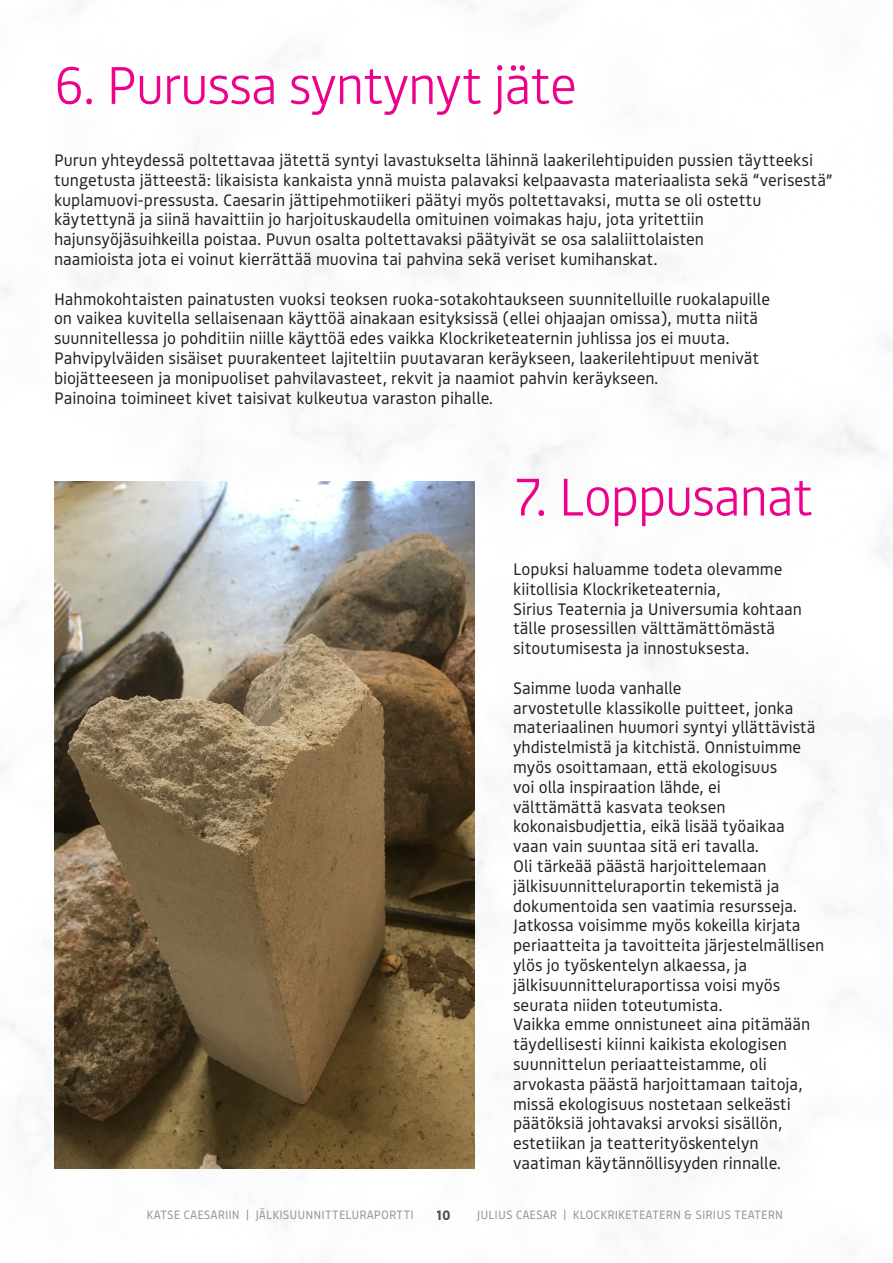
<style>
.page{position:relative;width:893px;height:1263px;background:#fff}
.page>*{position:absolute;margin:0;border:0;box-sizing:border-box;transform-origin:0 0}
.t1{font:300 52.5px "Bould";letter-spacing:-.03em;color:#ed028c}
.t2{font:16.5px/19.8px "Bould";color:#231f20}
.t3{font:700 13.5px "Bould";color:#231f20}
.t4{font:12px "Bould";color:#939598}
</style>
<div class="page">
<img style="left:0;top:0;width:893px;height:1263px">
<img style="left:54px;top:482px;width:421px;height:687px">
<p class="t1" style="left:54px;top:49px;width:525px">6. Purussa syntynyt jäte</p>
<p class="t2" style="left:54px;top:149px;width:780px">Purun yhteydessä poltettavaa jätettä syntyi lavastukselta lähinnä laakerilehtipuiden pussien täytteeksi tungetusta jätteestä: likaisista kankaista ynnä muista palavaksi kelpaavasta materiaalista sekä “verisestä” kuplamuovi-pressusta. Caesarin jättipehmotiikeri päätyi myös poltettavaksi, mutta se oli ostettu käytettynä ja siinä havaittiin jo harjoituskaudella omituinen voimakas haju, jota yritettiin</p>
<p class="t2" style="left:54px;top:229px;width:652px">hajunsyöjäsuihkeilla poistaa. Puvun osalta poltettavaksi päätyivät se osa salaliittolaisten</p>
<p class="t2" style="left:54px;top:248px;width:605px">naamioista jota ei voinut kierrättää muovina tai pahvina sekä veriset kumihanskat.</p>
<p class="t2" style="left:54px;top:288px;width:718px">Hahmokohtaisten painatusten vuoksi teoksen ruoka-sotakohtaukseen suunnitelluille ruokalapuille</p>
<p class="t2" style="left:54px;top:308px;width:707px">on vaikea kuvitella sellaisenaan käyttöä ainakaan esityksissä (ellei ohjaajan omissa), mutta niitä suunnitellessa jo pohditiin niille käyttöä edes vaikka Klockriketeaternin juhlissa jos ei muuta.<br>Pahvipylväiden sisäiset puurakenteet lajiteltiin puutavaran keräykseen, laakerilehtipuut menivät biojätteeseen ja monipuoliset pahvilavasteet, rekvit ja naamiot pahvin keräykseen.</p>
<p class="t2" style="left:54px;top:387px;width:441px">Painoina toimineet kivet taisivat kulkeutua varaston pihalle.</p>
<p class="t1" style="left:513px;top:461px;width:302px">7. Loppusanat</p>
<p class="t2" style="left:513px;top:558px;width:271px">Lopuksi haluamme todeta olevamme kiitollisia Klockriketeaternia,</p>
<p class="t2" style="left:513px;top:598px;width:290px">Sirius Teaternia ja Universumia kohtaan</p>
<p class="t2" style="left:513px;top:618px;width:264px">tälle prosessillen välttämättömästä sitoutumisesta ja innostuksesta.</p>
<p class="t2" style="left:513px;top:677px;width:170px">Saimme luoda vanhalle</p>
<p class="t2" style="left:513px;top:697px;width:282px">arvostetulle klassikolle puitteet, jonka</p>
<p class="t2" style="left:513px;top:717px;width:304px">materiaalinen huumori syntyi yllättävistä</p>
<p class="t2" style="left:513px;top:736px;width:290px">yhdistelmistä ja kitchistä. Onnistuimme</p>
<p class="t2" style="left:513px;top:756px;width:266px">myös osoittamaan, että ekologisuus</p>
<p class="t2" style="left:513px;top:776px;width:209px">voi olla inspiraation lähde, ei</p>
<p class="t2" style="left:513px;top:796px;width:214px">välttämättä kasvata teoksen</p>
<p class="t2" style="left:513px;top:816px;width:273px">kokonaisbudjettia, eikä lisää työaikaa</p>
<p class="t2" style="left:513px;top:835px;width:248px">vaan vain suuntaa sitä eri tavalla.</p>
<p class="t2" style="left:513px;top:855px;width:255px">Oli tärkeää päästä harjoittelemaan</p>
<p class="t2" style="left:513px;top:875px;width:268px">jälkisuunnitteluraportin tekemistä ja</p>
<p class="t2" style="left:513px;top:895px;width:286px">dokumentoida sen vaatimia resursseja.</p>
<p class="t2" style="left:513px;top:915px;width:289px">Jatkossa voisimme myös kokeilla kirjata</p>
<p class="t2" style="left:513px;top:934px;width:313px">periaatteita ja tavoitteita järjestelmällisen</p>
<p class="t2" style="left:513px;top:954px;width:236px">ylös jo työskentelyn alkaessa, ja</p>
<p class="t2" style="left:513px;top:974px;width:269px">jälkisuunnitteluraportissa voisi myös</p>
<p class="t2" style="left:513px;top:994px;width:211px">seurata niiden toteutumista.</p>
<p class="t2" style="left:513px;top:1014px;width:299px">Vaikka emme onnistuneet aina pitämään</p>
<p class="t2" style="left:513px;top:1033px;width:275px">täydellisesti kiinni kaikista ekologisen</p>
<p class="t2" style="left:513px;top:1053px;width:255px">suunnittelun periaatteistamme, oli</p>
<p class="t2" style="left:513px;top:1073px;width:291px">arvokasta päästä harjoittamaan taitoja,</p>
<p class="t2" style="left:513px;top:1093px;width:279px">missä ekologisuus nostetaan selkeästi</p>
<p class="t2" style="left:513px;top:1113px;width:271px">päätöksiä johtavaksi arvoksi sisällön,</p>
<p class="t2" style="left:513px;top:1132px;width:247px">estetiikan ja teatterityöskentelyn</p>
<p class="t2" style="left:513px;top:1152px;width:269px">vaatiman käytännöllisyyden rinnalle.</p>
<p class="t4" style="left:147px;top:1207px;width:269px">KATSE CAESARIIN | JÄLKISUUNNITTELURAPORTTI</p>
<p class="t4" style="left:477px;top:1207px;width:308px">JULIUS CAESAR | KLOCKRIKETEATERN &amp; SIRIUS TEATERN</p>
<p class="t3" style="left:437px;top:1205px;width:15px">10</p>
</div>
